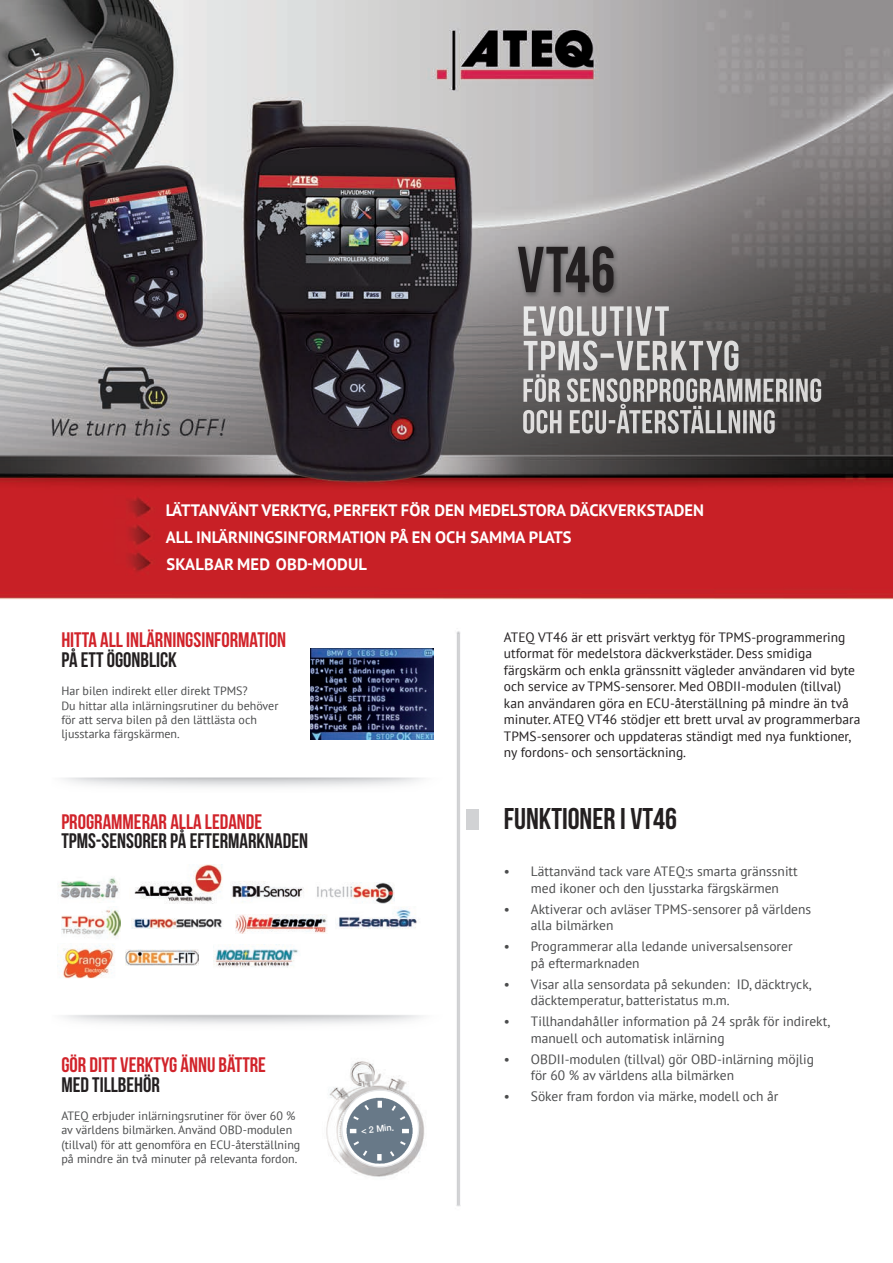
<style>
.page{position:relative;width:893px;height:1263px;background:#fff}
.page>*{position:absolute;margin:0;border:0;box-sizing:border-box;transform-origin:0 0}
.t1{font:51px "Bebas";color:#231f20}
.t2{font:30px "Bebas Neue";color:#231f20}
.t3{font:21px "Bebas Neue";color:#d1232a}
.t4{font:21px "Bebas Neue";color:#231f20}
.t5{font:700 16.5px/27px "PT Sans";color:#fff}
.t6{font:13.5px/16.5px "PT Sans";color:#4b4c4d}
.t7{font:13.5px/16.5px "PT Sans";color:#231f20}
.t8{font:12px/14.2px "PT Sans";color:#4b4c4d}
.t9{font:500 9px "Helvetica Neue";color:#fff}
</style>
<div class="page">
<img style="left:0;top:0;width:893px;height:1207px">
<div style="left:504px;top:631px;width:375px;height:190px;background:#fff"></div>
<img style="left:524px;top:306px;width:146px;height:30px">
<img style="left:524px;top:340px;width:216px;height:31px">
<img style="left:523px;top:374px;width:299px;height:28px">
<img style="left:523px;top:404px;width:252px;height:30px">
<img style="left:515px;top:243px;width:105px;height:56px">
<img style="left:40px;top:764px;width:403px;height:29px">
<img style="left:40px;top:1002px;width:403px;height:28px">
<img style="left:305px;top:1052px;width:136px;height:141px">
<img style="left:342px;top:1090px;width:77px;height:77px;border-radius:38px">
<div style="left:341px;top:1089px;width:78px;height:78px;border:1px solid #e6e7e9;border-radius:50%"></div>
<img style="left:311px;top:648px;width:122px;height:91px">
<img style="left:57px;top:875px;width:64px;height:29px">
<img style="left:230px;top:876px;width:78px;height:27px">
<img style="left:130px;top:865px;width:95px;height:38px">
<img style="left:315px;top:882px;width:79px;height:22px">
<img style="left:58px;top:943px;width:58px;height:40px">
<img style="left:126px;top:950px;width:72px;height:15px">
<img style="left:61px;top:906px;width:60px;height:35px">
<img style="left:132px;top:907px;width:101px;height:21px">
<img style="left:335px;top:907px;width:85px;height:24px">
<img style="left:235px;top:914px;width:93px;height:19px">
<img style="left:213px;top:944px;width:87px;height:27px">
<div style="left:504px;top:866px;width:359px;height:286px;background:#fff"></div>
<div style="left:466px;top:809px;width:13px;height:20px;background:#d1d2d4"></div>
<h1 class="t1" style="left:516px;top:232px;width:102px">VT 46</h1>
<p class="t5" style="left:166px;top:496px;width:540px">LÄTTANVÄNT VERKTYG, PERFEKT FÖR DEN MEDELSTORA DÄCKVERKSTADEN<br>ALL INLÄRNINGSINFORMATION PÅ EN OCH SAMMA PLATS<br>SKALBAR MED OBD-MODUL</p>
<h3 class="t3" style="left:61px;top:628px;width:226px">HITTA ALL INLÄRNINGSINFORMATION</h3>
<h3 class="t4" style="left:61px;top:648px;width:117px">PÅ ETT ÖGONBLICK</h3>
<p class="t8" style="left:61px;top:684px;width:219px">Har bilen indirekt eller direkt TPMS?<br>Du hittar alla inlärningsrutiner du behöver för att serva bilen på den lättlästa och ljusstarka färgskärmen.</p>
<h3 class="t3" style="left:61px;top:810px;width:202px">PROGRAMMERAR ALLA LEDANDE</h3>
<h3 class="t4" style="left:61px;top:829px;width:248px">TPMS-SENSORER PÅ EFTERMARKNADEN</h3>
<h3 class="t3" style="left:61px;top:1054px;width:206px">GÖR DITT VERKTYG ÄNNU BÄTTRE</h3>
<h3 class="t4" style="left:61px;top:1073px;width:100px">MED TILLBEHÖR</h3>
<p class="t8" style="left:61px;top:1108px;width:241px">ATEQ erbjuder inlärningsrutiner för över 60 % av världens bilmärken. Använd OBD-modulen (tillval) för att genomföra en ECU-återställning på mindre än två minuter på relevanta fordon.</p>
<p class="t9" style="left:360px;top:1123px;width:35px;rotate:-6deg">&lt; 2 Min.</p>
<p class="t7" style="left:504px;top:628px;width:358px">ATEQ VT46 är ett prisvärt verktyg för TPMS-programmering utformat för medelstora däckverkstäder. Dess smidiga färgskärm och enkla gränssnitt vägleder användaren vid byte och service av TPMS-sensorer. Med OBDII-modulen (tillval) kan användaren göra en ECU-återställning på mindre än två minuter. ATEQ VT46 stödjer ett brett urval av programmerbara TPMS-sensorer och uppdateras ständigt med nya funktioner, ny fordons- och sensortäckning.</p>
<h2 class="t2" style="left:504px;top:802px;width:175px">FUNKTIONER I VT46</h2>
<p class="t6" style="left:531px;top:863px;width:268px;text-indent:-27px">• Lättanvänd tack vare ATEQ:s smarta gränssnitt med ikoner och den ljusstarka färgskärmen</p>
<p class="t6" style="left:531px;top:900px;width:282px;text-indent:-27px">• Aktiverar och avläser TPMS-sensorer på världens alla bilmärken</p>
<p class="t6" style="left:531px;top:938px;width:263px;text-indent:-27px">• Programmerar alla ledande universalsensorer på eftermarknaden</p>
<p class="t6" style="left:531px;top:975px;width:282px;text-indent:-27px">• Visar alla sensordata på sekunden: ID, däcktryck, däcktemperatur, batteristatus m.m.</p>
<p class="t6" style="left:531px;top:1013px;width:301px;text-indent:-27px">• Tillhandahåller information på 24 språk för indirekt, manuell och automatisk inlärning</p>
<p class="t6" style="left:531px;top:1050px;width:285px;text-indent:-27px">• OBDII-modulen (tillval) gör OBD-inlärning möjlig för 60 % av världens alla bilmärken</p>
<p class="t6" style="left:504px;top:1088px;width:276px">• Söker fram fordon via märke, modell och år</p>
</div>
